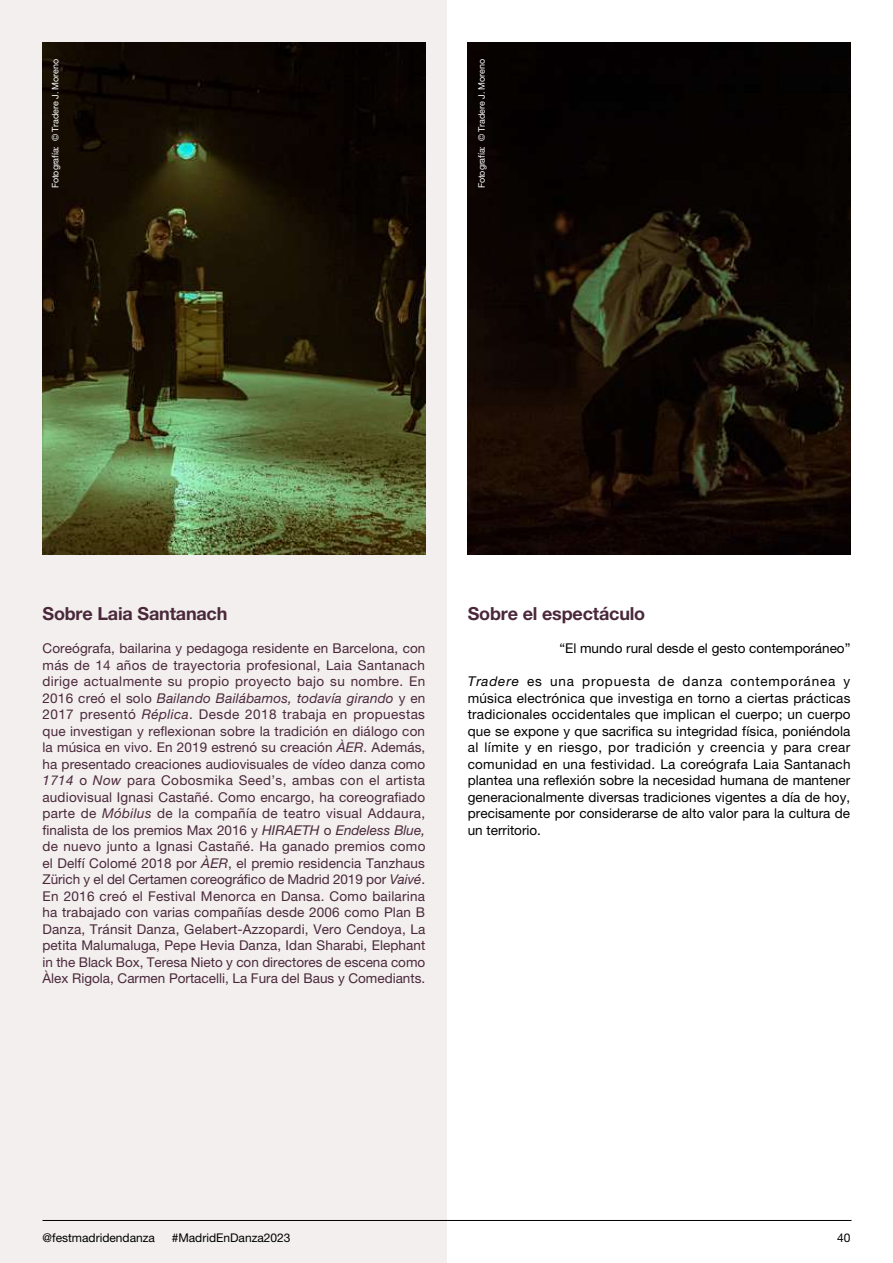
<style>
.page{position:relative;width:893px;height:1263px;background:#fff}
.page>*{position:absolute;margin:0;border:0;box-sizing:border-box;transform-origin:0 0}
.t1{font:700 18px "Helvetica Neue LT Pro";letter-spacing:-.01em;color:#4a283a}
.t2{font:13.5px/16.5px "Helvetica Neue LT Pro";color:#4a283a;text-align:justify}
.t3{font:13.5px/16.5px "Helvetica Neue LT Pro";color:#000;text-align:justify}
.t4{font:12px "Helvetica Neue LT Pro";color:#000}
.t5{font:9px "Helvetica Neue LT Pro";letter-spacing:-.01em;color:#fff}
.s1{font-style:italic}
</style>
<div class="page">
<div style="left:0;top:0;width:446px;height:1263px;background:#f2efee"></div>
<img style="left:43px;top:43px;width:382px;height:511px">
<img style="left:468px;top:43px;width:382px;height:511px">
<hr style="left:43px;top:1220px;width:808px;height:1px;background:#000">
<p class="t5" style="left:50px;top:188px;width:131px;rotate:-90deg">Fotografía: © Tradere J. Moreno</p>
<p class="t5" style="left:476px;top:188px;width:131px;rotate:-90deg">Fotografía: © Tradere J. Moreno</p>
<h1 class="t1" style="left:43px;top:602px;width:186px">Sobre Laia Santanach</h1>
<h1 class="t1" style="left:468px;top:602px;width:179px">Sobre el espectáculo</h1>
<p class="t2" style="left:43px;top:640px;width:384px">Coreógrafa, bailarina y pedagoga residente en Barcelona, con más de 14 años de trayectoria profesional, Laia Santanach dirige actualmente su propio proyecto bajo su nombre. En 2016 creó el solo <span class="s1">Bailando Bailábamos, todavía girando</span> y en 2017 presentó <span class="s1">Réplica</span>. Desde 2018 trabaja en propuestas que investigan y reflexionan sobre la tradición en diálogo con la música en vivo. En 2019 estrenó su creación <span class="s1">ÀER</span>. Además, ha presentado creaciones audiovisuales de vídeo danza como <span class="s1">1714</span> o <span class="s1">Now</span> para Cobosmika Seed’s, ambas con el artista audiovisual Ignasi Castañé. Como encargo, ha coreografiado parte de <span class="s1">Móbilus</span> de la compañía de teatro visual Addaura, finalista de los premios Max 2016 y <span class="s1">HIRAETH</span> o <span class="s1">Endeless Blue, </span>de nuevo junto a Ignasi Castañé. Ha ganado premios como el Delfí Colomé 2018 por <span class="s1">ÀER</span>, el premio residencia Tanzhaus Zürich y el del Certamen coreográfico de Madrid 2019 por <span class="s1">Vaivé</span>.<br>En 2016 creó el Festival Menorca en Dansa. Como bailarina ha trabajado con varias compañías desde 2006 como Plan B Danza, Tránsit Danza, Gelabert-Azzopardi, Vero Cendoya, La petita Malumaluga, Pepe Hevia Danza, Idan Sharabi, Elephant in the Black Box, Teresa Nieto y con directores de escena como Àlex Rigola, Carmen Portacelli, La Fura del Baus y Comediants.</p>
<p class="t3" style="left:559px;top:640px;width:293px">“El mundo rural desde el gesto contemporáneo”</p>
<p class="t3" style="left:468px;top:673px;width:384px"><span class="s1">Tradere</span> es una propuesta de danza contemporánea y música electrónica que investiga en torno a ciertas prácticas tradicionales occidentales que implican el cuerpo; un cuerpo que se expone y que sacrifica su integridad física, poniéndola al límite y en riesgo, por tradición y creencia y para crear comunidad en una festividad. La coreógrafa Laia Santanach plantea una reflexión sobre la necesidad humana de mantener generacionalmente diversas tradiciones vigentes a día de hoy, precisamente por considerarse de alto valor para la cultura de un territorio.</p>
<p class="t4" style="left:43px;top:1231px;width:114px">@festmadridendanza</p>
<p class="t4" style="left:172px;top:1231px;width:120px">#MadridEnDanza2023</p>
<p class="t4" style="left:837px;top:1231px;width:15px">40</p>
</div>
